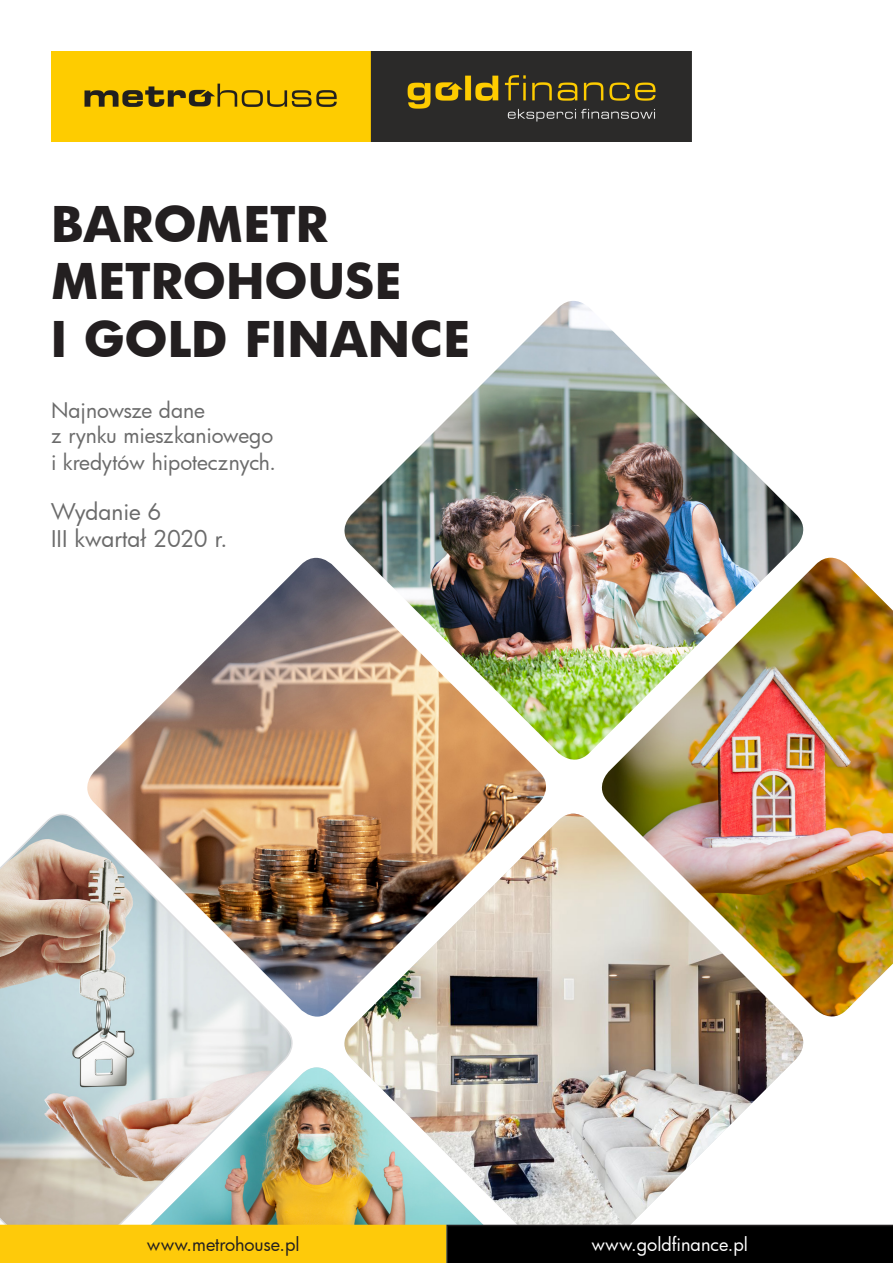
<style>
.page{position:relative;width:893px;height:1263px;background:#fff}
.page>*{position:absolute;margin:0;border:0;box-sizing:border-box;transform-origin:0 0}
.t1{font:700 48px/57.6px "Futura";letter-spacing:.005em;color:#231f20}
.t2{font:22.5px "Futura";color:#6b6b6b}
.t3{font:21px "Futura";color:#6b6b6b}
.t4{font:18px "Futura";color:#fff}
.t5{font:18px "Futura";letter-spacing:-.005em;color:#231f20}
</style>
<div class="page">
<img style="left:51px;top:51px;width:640px;height:91px">
<svg style="left:0;top:813px;width:293px;height:412px;background:#c1beb8"></svg>
<svg style="left:79px;top:1059px;width:214px;height:166px;background:#ccc0b4"></svg>
<img style="left:147px;top:1067px;width:189px;height:158px">
<img style="left:336px;top:814px;width:476px;height:411px">
<img style="left:344px;top:301px;width:460px;height:459px">
<img style="left:79px;top:558px;width:470px;height:459px">
<img style="left:593px;top:558px;width:300px;height:461px">
<svg style="left:0;top:1225px;width:893px;height:38px;background:#7f6505"></svg>
<p class="t1" style="left:51px;top:193px;width:352px">BAROMETR<br>METROHOUSE</p>
<p class="t1" style="left:51px;top:309px;width:420px">I GOLD FINANCE</p>
<p class="t3" style="left:51px;top:396px;width:156px">Najnowsze dane</p>
<p class="t3" style="left:51px;top:421px;width:224px">z rynku mieszkaniowego</p>
<p class="t3" style="left:51px;top:448px;width:227px">i kredytów hipotecznych.</p>
<p class="t2" style="left:51px;top:496px;width:112px">Wydanie 6</p>
<p class="t2" style="left:51px;top:523px;width:178px">III kwartał 2020 r.</p>
<p class="t5" style="left:147px;top:1232px;width:154px">www.metrohouse.pl</p>
<p class="t4" style="left:591px;top:1232px;width:158px">www.goldfinance.pl</p>
</div>
